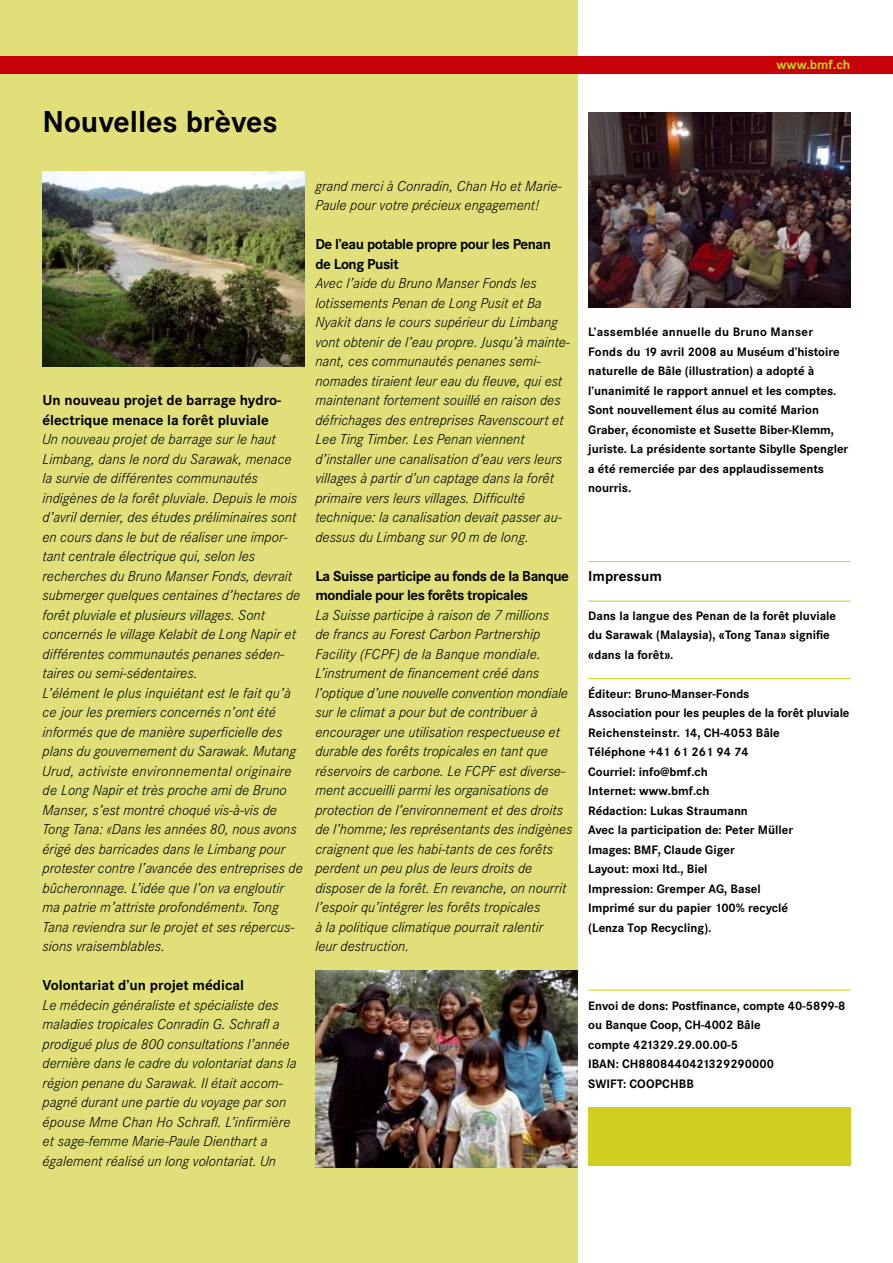
<style>
.page{position:relative;width:893px;height:1263px;background:#fff}
.page>*{position:absolute;margin:0;border:0;box-sizing:border-box;transform-origin:0 0}
.t1{font:700 31.5px "Corporate S";color:#000}
.t2{font:italic 300 15px/19.5px "Corporate S";color:#000}
.t3{font:700 15px/19.5px "Corporate S";letter-spacing:-.03em;color:#000}
.t4{font:700 15px/19.5px "Corporate S";color:#000}
.t5{font:700 13.5px "Corporate S";color:#cfcf20}
.t6{font:700 12.75px/19.5px "Corporate S";color:#000}
</style>
<div class="page">
<div style="left:0;top:0;width:578px;height:1263px;background:#e0df7a"></div>
<img style="left:588px;top:112px;width:262px;height:195px">
<img style="left:315px;top:970px;width:263px;height:197px">
<img style="left:43px;top:171px;width:262px;height:195px">
<div style="left:588px;top:1107px;width:262px;height:58px;background:#cfcf20"></div>
<div style="left:0;top:56px;width:893px;height:18px;background:#c50006"></div>
<hr style="left:588px;top:601px;width:262px;height:1px;background:#cfcf20">
<hr style="left:588px;top:678px;width:262px;height:1px;background:#cfcf20">
<hr style="left:588px;top:561px;width:262px;height:1px;background:#cfcf20">
<hr style="left:588px;top:989px;width:262px;height:2px;background:#cfcf20">
<h1 class="t1" style="left:43px;top:103px;width:237px">Nouvelles brèves</h1>
<p class="t5" style="left:776px;top:57px;width:75px">www.bmf.ch</p>
<p class="t4" style="left:43px;top:391px;width:240px">Un nouveau projet de barrage hydro&shy;électrique menace la forêt pluviale</p>
<p class="t2" style="left:43px;top:429px;width:262px">Un nouveau projet de barrage sur le haut Limbang, dans le nord du Sarawak, menace la survie de différentes communautés indigènes de la forêt pluviale. Depuis le mois d’avril dernier, des études préliminaires sont en cours dans le but de réaliser une impor&shy;tant centrale électrique qui, selon les recherches du Bruno Manser Fonds, devrait submerger quelques centaines d’hectares de forêt pluviale et plusieurs villages. Sont concernés le village Kelabit de Long Napir et différentes communautés penanes séden&shy;taires ou semi-sédentaires.<br>L’élément le plus inquiétant est le fait qu’à ce jour les premiers concernés n’ont été<br>in- fo-rmés que de manière superficielle des plans du gouvernement du Sarawak. Mutang Urud, activiste environnemental originaire de Long Napir et très proche ami de Bruno Manser, s’est montré choqué vis-à-vis de Tong Tana: «Dans les années 80, nous avons érigé des barricades dans le Limbang pour protester contre l’avancée des entreprises de bûcheronnage. L’idée que l’on va engloutir ma patrie m’attriste profondément». Tong Tana reviendra sur le projet et ses répercus&shy;sions vraisemblables.</p>
<p class="t4" style="left:43px;top:976px;width:203px">Volontariat d’un projet médical</p>
<p class="t2" style="left:43px;top:995px;width:256px">Le médecin généraliste et spécialiste des maladies tropicales Conradin G. Schrafl a prodigué plus de 800 consultations l’année dernière dans le cadre du volontariat dans la région penane du Sarawak. Il était accom&shy;pagné durant une partie du voyage par son épouse Mme Chan Ho Schrafl. L’infirmière et sage-femme Marie-Paule Dienthart a également réalisé un long volontariat. Un</p>
<p class="t2" style="left:315px;top:176px;width:248px">grand merci à Conradin, Chan Ho et Marie-<br>Paule pour votre précieux engagement!</p>
<p class="t3" style="left:315px;top:235px;width:237px">De l’eau potable propre pour les Penan de Long Pusit</p>
<p class="t2" style="left:315px;top:273px;width:256px">Avec l’aide du Bruno Manser Fonds les lotissements Penan de Long Pusit et Ba Nyakit dans le cours supérieur du Limbang vont obtenir de l’eau propre. Jusqu’à mainte&shy;nant, ces communautés penanes semi&shy;nomades tiraient leur eau du fleuve, qui est maintenant fortement souillé en raison des défrichages des entreprises Ravenscourt et Lee Ting Timber. Les Penan viennent d’installer une canalisation d’eau vers leurs villages à partir d’un captage dans la forêt primaire vers leurs villages. Difficulté technique: la canalisation devait passer au&shy;dessus du Limbang sur 90 m de long.</p>
<p class="t3" style="left:315px;top:566px;width:255px">La Suisse participe au fonds de la Banque mondiale pour les forêts tropicales</p>
<p class="t2" style="left:315px;top:605px;width:259px">La Suisse participe à raison de 7 millions<br>de francs au Forest Carbon Partnership Facility (FCPF) de la Banque mondiale.<br>L’instrument de financement créé dans<br>l’op- tique d’une nou-velle convention mondiale sur le climat a pour but de contribuer à encourager une uti-lisation respectueuse et durable des forêts tropicales en tant que réservoirs de carbone. Le FCPF est diverse&shy;ment accueilli parmi les organisations de protection de l’environnement et des droits de l’homme; les représentants des indigènes craignent que les habi--tants de ces forêts perdent un peu plus de leurs droits de dis-poser de la forêt. En revanche, on nourrit l’espoir qu’intégrer les forêts tropicales<br>à la politique climatique pourrait ralentir<br>leur destruction.</p>
<p class="t6" style="left:588px;top:322px;width:262px">L’assemblée annuelle du Bruno Manser Fonds du 19 avril 2008 au Muséum d’histoire naturelle de Bâle (illustration) a adopté à l’unanimité le rapport annuel et les comptes.<br>Sont nouvellement élus au comité Marion Graber, économiste et Susette Biber-Klemm, juriste. La présidente sortante Sibylle Spengler a été remerciée par des applaudissements nourris.</p>
<p class="t4" style="left:588px;top:566px;width:75px">Impressum</p>
<p class="t6" style="left:588px;top:606px;width:249px">Dans la langue des Penan de la forêt pluviale du Sarawak (Malaysia), «Tong Tana» signifie «dans la forêt».</p>
<p class="t6" style="left:588px;top:684px;width:263px">Éditeur: Bruno-Manser-Fonds<br>Association pour les peuples de la forêt pluviale<br>Reichensteinstr. 14, CH-4053 Bâle<br>Téléphone +41 61 261 94 74<br>Courriel: info@bmf.ch<br>Internet: www.bmf.ch<br>Rédaction: Lukas Straumann<br>Avec la participation de: Peter Müller<br>Images: BMF, Claude Giger<br>Layout: moxi ltd., Biel<br>Impression: Gremper AG, Basel<br>Imprimé sur du papier 100% recyclé<br>(Lenza Top Recycling).</p>
<p class="t6" style="left:588px;top:996px;width:259px">Envoi de dons: Postfinance, compte 40-5899-8 ou Banque Coop, CH-4002 Bâle<br>compte 421329.29.00.00-5<br>IBAN: CH8808440421329290000<br>SWIFT: COOPCHBB</p>
</div>
